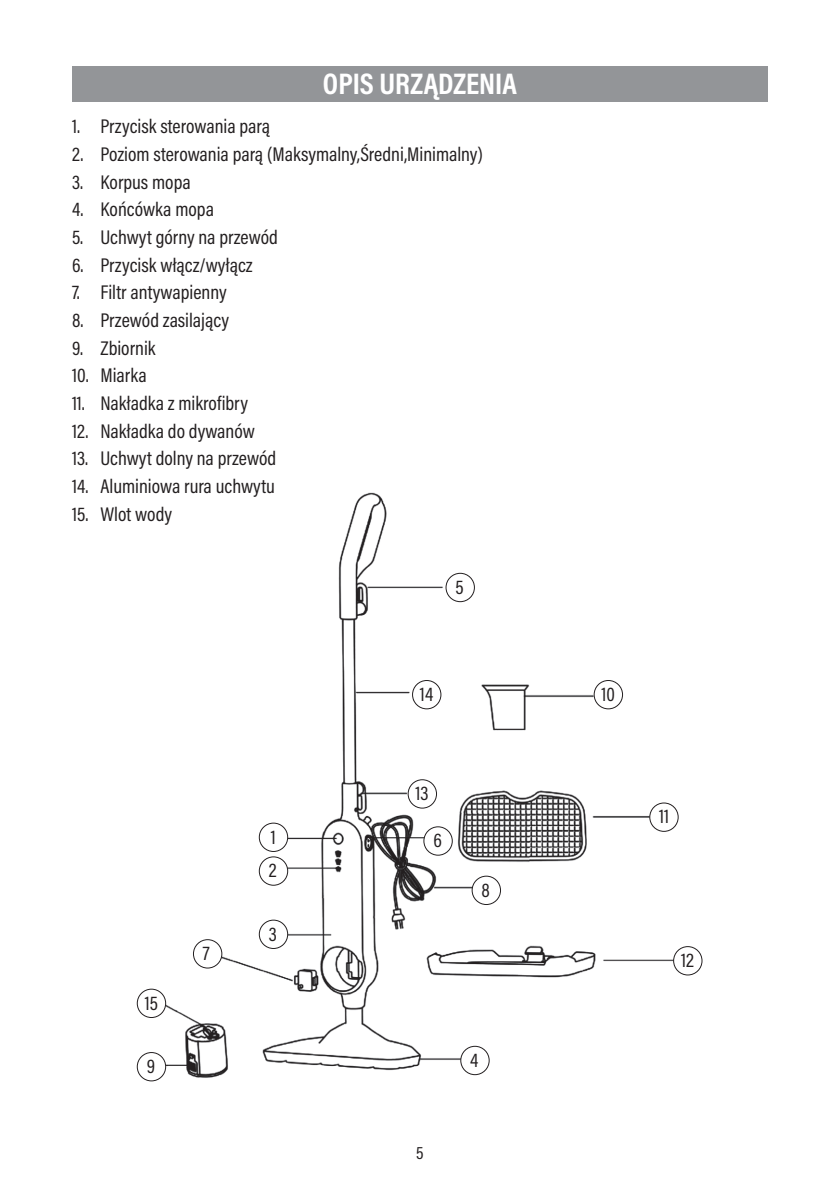
<style>
.page{position:relative;width:840px;height:1191px;background:#fff}
.page>*{position:absolute;margin:0;border:0;box-sizing:border-box;transform-origin:0 0}
.t1{font:700 30px "Acumin Pro Cond";letter-spacing:-.005em;color:#fff}
.t2{font:20px/33.8px "Acumin Pro Cond";color:#231f20}
.t3{font:18px "Acumin Pro Cond";color:#231f20}
</style>
<div class="page">
<div style="left:72px;top:66px;width:695px;height:36px;background:#939598"></div>
<img style="left:140px;top:492px;width:559px;height:590px">
<div style="left:446px;top:573px;width:28px;height:28px;background:#fff;border-radius:50%"></div>
<div style="left:445px;top:573px;width:29px;height:29px;border:1px solid #231f20;border-radius:50%"></div>
<div style="left:412px;top:680px;width:28px;height:29px;background:#fff;border-radius:50%"></div>
<div style="left:412px;top:680px;width:29px;height:29px;border:1px solid #231f20;border-radius:50%"></div>
<div style="left:408px;top:779px;width:28px;height:29px;background:#fff;border-radius:50%"></div>
<div style="left:407px;top:779px;width:30px;height:29px;border:1px solid #231f20;border-radius:50%"></div>
<div style="left:472px;top:876px;width:28px;height:28px;background:#fff;border-radius:50%"></div>
<div style="left:471px;top:875px;width:29px;height:30px;border:1px solid #231f20;border-radius:50%"></div>
<div style="left:259px;top:823px;width:28px;height:28px;background:#fff;border-radius:50%"></div>
<div style="left:259px;top:822px;width:29px;height:30px;border:1px solid #231f20;border-radius:50%"></div>
<div style="left:259px;top:857px;width:28px;height:28px;background:#fff;border-radius:50%"></div>
<div style="left:259px;top:856px;width:29px;height:29px;border:1px solid #231f20;border-radius:50%"></div>
<div style="left:259px;top:920px;width:28px;height:28px;background:#fff;border-radius:50%"></div>
<div style="left:259px;top:919px;width:29px;height:30px;border:1px solid #231f20;border-radius:50%"></div>
<div style="left:193px;top:939px;width:29px;height:29px;background:#fff;border-radius:50%"></div>
<div style="left:193px;top:939px;width:29px;height:29px;border:1px solid #231f20;border-radius:50%"></div>
<div style="left:137px;top:1052px;width:28px;height:29px;background:#fff;border-radius:50%"></div>
<div style="left:137px;top:1052px;width:29px;height:29px;border:1px solid #231f20;border-radius:50%"></div>
<div style="left:460px;top:1046px;width:29px;height:28px;background:#fff;border-radius:50%"></div>
<div style="left:460px;top:1045px;width:29px;height:30px;border:1px solid #231f20;border-radius:50%"></div>
<div style="left:137px;top:989px;width:28px;height:28px;background:#fff;border-radius:50%"></div>
<div style="left:137px;top:988px;width:29px;height:30px;border:1px solid #231f20;border-radius:50%"></div>
<div style="left:423px;top:827px;width:29px;height:28px;background:#fff;border-radius:50%"></div>
<div style="left:423px;top:826px;width:29px;height:29px;border:1px solid #231f20;border-radius:50%"></div>
<div style="left:594px;top:680px;width:28px;height:29px;background:#fff;border-radius:50%"></div>
<div style="left:593px;top:680px;width:29px;height:29px;border:1px solid #231f20;border-radius:50%"></div>
<div style="left:649px;top:803px;width:28px;height:28px;background:#fff;border-radius:50%"></div>
<div style="left:649px;top:802px;width:29px;height:30px;border:1px solid #231f20;border-radius:50%"></div>
<div style="left:673px;top:946px;width:28px;height:29px;background:#fff;border-radius:50%"></div>
<div style="left:672px;top:946px;width:30px;height:29px;border:1px solid #231f20;border-radius:50%"></div>
<h1 class="t1" style="left:323px;top:64px;width:195px">OPIS URZĄDZENIA</h1>
<p class="t2" style="left:72px;top:109px;width:199px">1. Przycisk sterowania parą</p>
<p class="t2" style="left:72px;top:137px;width:412px">2. Poziom sterowania parą (Maksymalny,Średni,Minimalny)</p>
<p class="t2" style="left:72px;top:165px;width:120px">3. Korpus mopa</p>
<p class="t2" style="left:72px;top:192px;width:143px">4. Końcówka mopa</p>
<p class="t2" style="left:72px;top:220px;width:207px">5. Uchwyt górny na przewód</p>
<p class="t2" style="left:72px;top:248px;width:182px">6. Przycisk włącz/wyłącz</p>
<p class="t2" style="left:72px;top:275px;width:156px">7. Filtr antywapienny</p>
<p class="t2" style="left:72px;top:303px;width:158px">8. Przewód zasilający</p>
<p class="t2" style="left:72px;top:330px;width:85px">9. Zbiornik</p>
<p class="t2" style="left:72px;top:358px;width:76px">10. Miarka</p>
<p class="t2" style="left:72px;top:386px;width:177px">11. Nakładka z mikrofibry</p>
<p class="t2" style="left:72px;top:413px;width:184px">12. Nakładka do dywanów</p>
<p class="t2" style="left:72px;top:441px;width:206px">13. Uchwyt dolny na przewód</p>
<p class="t2" style="left:72px;top:469px;width:204px">14. Aluminiowa rura uchwytu</p>
<p class="t2" style="left:72px;top:496px;width:101px">15. Wlot wody</p>
<p class="t2" style="left:145px;top:985px;width:15px">15</p>
<p class="t2" style="left:203px;top:936px;width:8px">7</p>
<p class="t2" style="left:268px;top:819px;width:9px">1<br>2</p>
<p class="t2" style="left:268px;top:916px;width:9px">3</p>
<p class="t2" style="left:455px;top:569px;width:10px">5</p>
<p class="t2" style="left:420px;top:676px;width:15px">14</p>
<p class="t2" style="left:415px;top:776px;width:14px">13</p>
<p class="t2" style="left:433px;top:823px;width:10px">6</p>
<p class="t2" style="left:481px;top:872px;width:10px">8</p>
<p class="t2" style="left:147px;top:1048px;width:10px">9</p>
<p class="t2" style="left:470px;top:1042px;width:10px">4</p>
<p class="t3" style="left:416px;top:1141px;width:9px">5</p>
<p class="t2" style="left:601px;top:676px;width:15px">10</p>
<p class="t2" style="left:659px;top:799px;width:11px">11</p>
<p class="t2" style="left:680px;top:943px;width:14px">12</p>
</div>
